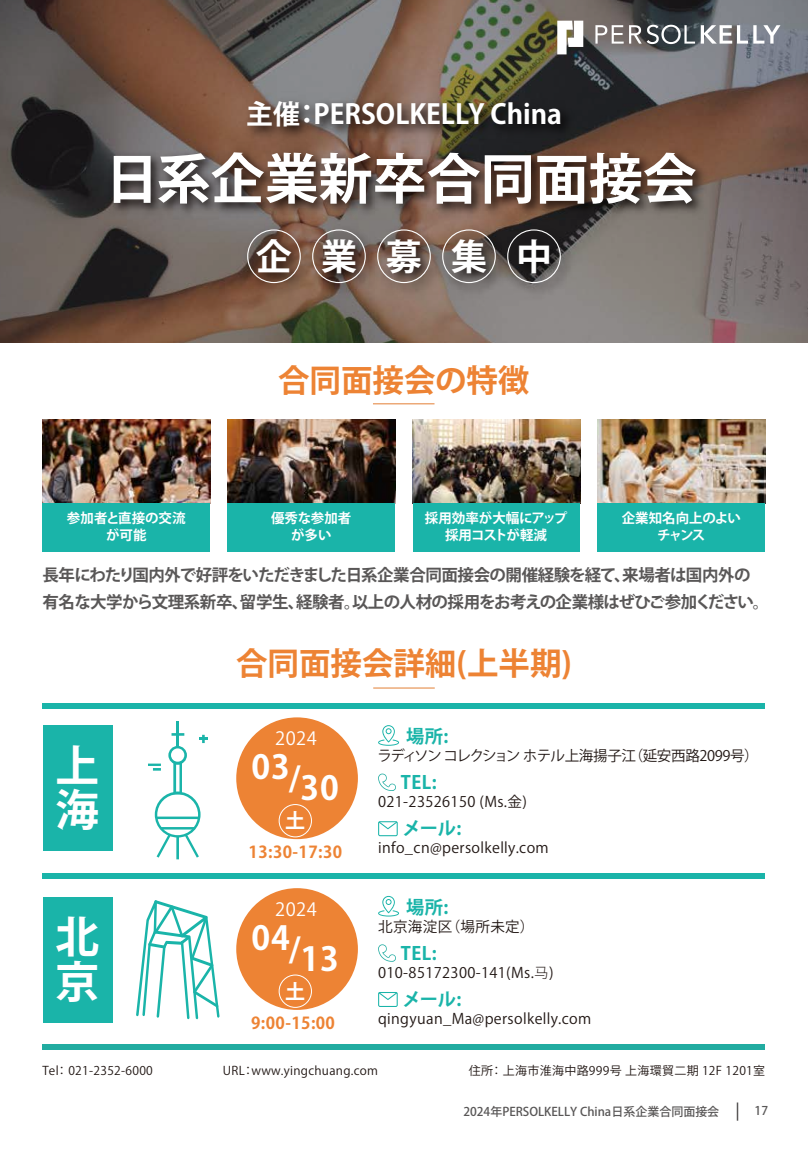
<style>
.page{position:relative;width:808px;height:1149px;background:#fff}
.page>*{position:absolute;margin:0;border:0;box-sizing:border-box;transform-origin:0 0}
.t1{font:700 54px "Koz Go Pro";color:#fff}
.t2{font:700 43.65px/44.8px "Koz Go Pro";color:#fff}
.t3{font:700 36px "Koz Go Pro";letter-spacing:.805em;color:#fff}
.t4{font:700 32.85px "Koz Go Pro";letter-spacing:.025em;color:#fff}
.t5{font:700 31.5px "Koz Go Pro";color:#ed8334}
.t6{font:700 27px "Koz Go Pro";color:#fff}
.t7{font:700 20.1px "Koz Go Pro";color:#fff}
.t8{font:700 18.15px "Koz Go Pro";letter-spacing:.025em;color:#1ab4a9}
.t9{font:18.15px "Koz Go Pro";letter-spacing:.025em;color:#fff}
.t10{font:700 16.5px/27px "Koz Go Pro";letter-spacing:-.035em;color:#595757}
.t11{font:700 16.35px "Koz Go Pro";letter-spacing:.025em;color:#ed8334}
.t12{font:14.55px "Koz Go Pro";letter-spacing:.025em;color:#221815}
.t13{font:14.55px "Koz Go Pro";letter-spacing:-.025em;color:#221815}
.t14{font:700 13.5px/16.2px "Koz Go Pro";color:#fff;text-align:center}
.t15{font:12px "Koz Go Pro";letter-spacing:.025em;color:#221815}
.t16{font:500 12px "Koz Go Pro";color:#595757}
.t17{font:500 12px "Koz Go Pro";color:#5a5858}
.s1{font-family:"Source Han Sans CN";font-weight:300}
</style>
<div class="page">
<svg style="left:0;top:0;width:808px;height:342px;background:#6a5d56"></svg>
<img style="left:98px;top:142px;width:616px;height:96px">
<img style="left:237px;top:91px;width:342px;height:61px">
<img style="left:238px;top:220px;width:340px;height:81px">
<div style="left:247px;top:229px;width:54px;height:54px;border:1px solid #fff;border-radius:50%"></div>
<div style="left:312px;top:229px;width:54px;height:54px;border:1px solid #fff;border-radius:50%"></div>
<div style="left:377px;top:229px;width:54px;height:54px;border:1px solid #fff;border-radius:50%"></div>
<div style="left:442px;top:229px;width:54px;height:54px;border:1px solid #fff;border-radius:50%"></div>
<div style="left:507px;top:229px;width:54px;height:54px;border:1px solid #fff;border-radius:50%"></div>
<hr style="left:373px;top:403px;width:61px;height:1px;background:#e37f35">
<div style="left:43px;top:702px;width:722px;height:6px;background:#1ab4a9"></div>
<svg style="left:557px;top:21px;width:26px;height:33px"></svg>
<svg style="left:595px;top:25px;width:100px;height:19px"></svg>
<svg style="left:701px;top:25px;width:79px;height:19px"></svg>
<hr style="left:373px;top:687px;width:62px;height:1px;background:#e37f35">
<img style="left:42px;top:420px;width:168px;height:83px">
<img style="left:227px;top:420px;width:168px;height:83px">
<img style="left:597px;top:420px;width:168px;height:83px">
<div style="left:42px;top:503px;width:168px;height:48px;background:#1ab4a9"></div>
<div style="left:227px;top:503px;width:168px;height:48px;background:#1ab4a9"></div>
<div style="left:597px;top:503px;width:168px;height:48px;background:#1ab4a9"></div>
<div style="left:43px;top:873px;width:722px;height:6px;background:#1ab4a9"></div>
<div style="left:43px;top:1044px;width:722px;height:5px;background:#22aca1"></div>
<hr style="left:177px;top:721px;width:2px;height:25px;background:#1ab4a9">
<svg style="left:148px;top:732px;width:60px;height:127px"></svg>
<div style="left:43px;top:724px;width:69px;height:126px;background:#1ab4a9"></div>
<div style="left:236px;top:717px;width:122px;height:121px;background:#ed8334;border-radius:50%"></div>
<svg style="left:378px;top:725px;width:21px;height:20px"></svg>
<svg style="left:378px;top:773px;width:18px;height:17px"></svg>
<svg style="left:378px;top:821px;width:20px;height:15px"></svg>
<div style="left:279px;top:804px;width:33px;height:33px;border:1px solid #fff;border-radius:50%"></div>
<svg style="left:136px;top:900px;width:84px;height:118px"></svg>
<div style="left:43px;top:896px;width:69px;height:126px;background:#1ab4a9"></div>
<div style="left:236px;top:887px;width:122px;height:122px;background:#ed8334;border-radius:50%"></div>
<svg style="left:378px;top:895px;width:21px;height:21px"></svg>
<svg style="left:378px;top:944px;width:18px;height:17px"></svg>
<svg style="left:378px;top:992px;width:20px;height:14px"></svg>
<div style="left:279px;top:974px;width:33px;height:33px;border:1px solid #fff;border-radius:50%"></div>
<img style="left:412px;top:420px;width:168px;height:83px">
<div style="left:413px;top:503px;width:167px;height:48px;background:#1ab4a9"></div>
<svg style="left:737px;top:1102px;width:1px;height:18px"></svg>
<h3 class="t6" style="left:246px;top:96px;width:317px">主催：PERSOLKELLY China</h3>
<h1 class="t1" style="left:105px;top:144px;width:593px">日系企業新卒合同面接会</h1>
<h3 class="t3" style="left:256px;top:233px;width:298px">企業募集中</h3>
<h3 class="t5" style="left:278px;top:360px;width:253px">合同面接会の特徴</h3>
<p class="t14" style="left:425px;top:511px;width:144px">採用効率が大幅にアップ採用コストが軽減</p>
<p class="t14" style="left:67px;top:511px;width:120px">参加者と直接の交流が可能</p>
<p class="t14" style="left:271px;top:511px;width:82px">優秀な参加者が多い</p>
<p class="t14" style="left:622px;top:511px;width:121px">企業知名向上のよいチャンス</p>
<p class="t10" style="left:43px;top:562px;width:728px">長年にわたり国内外で好評をいただきました日系企業合同面接会の開催経験を経て、来場者は国内外の有名な大学から文理系新卒、留学生、経験者。以上の人材の採用をお考えの企業様はぜひご参加ください。</p>
<h3 class="t5" style="left:236px;top:643px;width:337px">合同面接会詳細(上半期)</h3>
<p class="t8" style="left:406px;top:724px;width:44px">場所:</p>
<p class="t8" style="left:401px;top:770px;width:37px">TEL:</p>
<p class="t8" style="left:402px;top:816px;width:60px">メール:</p>
<p class="t9" style="left:275px;top:726px;width:43px">2024</p>
<h3 class="t4" style="left:251px;top:757px;width:89px">03/30</h3>
<h2 class="t2" style="left:56px;top:745px;width:44px">上海</h2>
<p class="t13" style="left:377px;top:746px;width:383px">ラディソン コレクション ホテル上海揚子江（延安西路2099号）</p>
<p class="t12" style="left:378px;top:792px;width:150px">021-23526150 (Ms.金)</p>
<p class="t12" style="left:378px;top:837px;width:172px">info_cn@persolkelly.com</p>
<h3 class="t7" style="left:285px;top:807px;width:22px">土</h3>
<p class="t11" style="left:249px;top:841px;width:95px">13:30-17:30</p>
<p class="t8" style="left:406px;top:895px;width:44px">場所:</p>
<p class="t8" style="left:401px;top:941px;width:37px">TEL:</p>
<p class="t8" style="left:402px;top:987px;width:60px">メール:</p>
<p class="t9" style="left:275px;top:896px;width:43px">2024</p>
<h3 class="t4" style="left:251px;top:928px;width:89px">04/13</h3>
<h2 class="t2" style="left:56px;top:917px;width:45px">北京</h2>
<p class="t12" style="left:378px;top:917px;width:158px">北京海淀区（場所未定）</p>
<p class="t12" style="left:378px;top:962px;width:177px">010-85172300-141(Ms.<span class="s1">马</span>)</p>
<p class="t12" style="left:378px;top:1008px;width:215px">qingyuan_Ma@persolkelly.com</p>
<h3 class="t7" style="left:285px;top:978px;width:22px">土</h3>
<p class="t11" style="left:251px;top:1012px;width:85px">9:00-15:00</p>
<p class="t15" style="left:43px;top:1062px;width:112px">Tel： 021-2352-6000</p>
<p class="t15" style="left:223px;top:1062px;width:157px">URL：www.yingchuang.com</p>
<p class="t15" style="left:469px;top:1062px;width:298px">住所： 上海市淮海中路999号 上海環貿二期 12F 1201室</p>
<p class="t16" style="left:463px;top:1102px;width:257px">2024年PERSOLKELLY China日系企業合同面接会</p>
<p class="t17" style="left:755px;top:1102px;width:15px">17</p>
</div>
